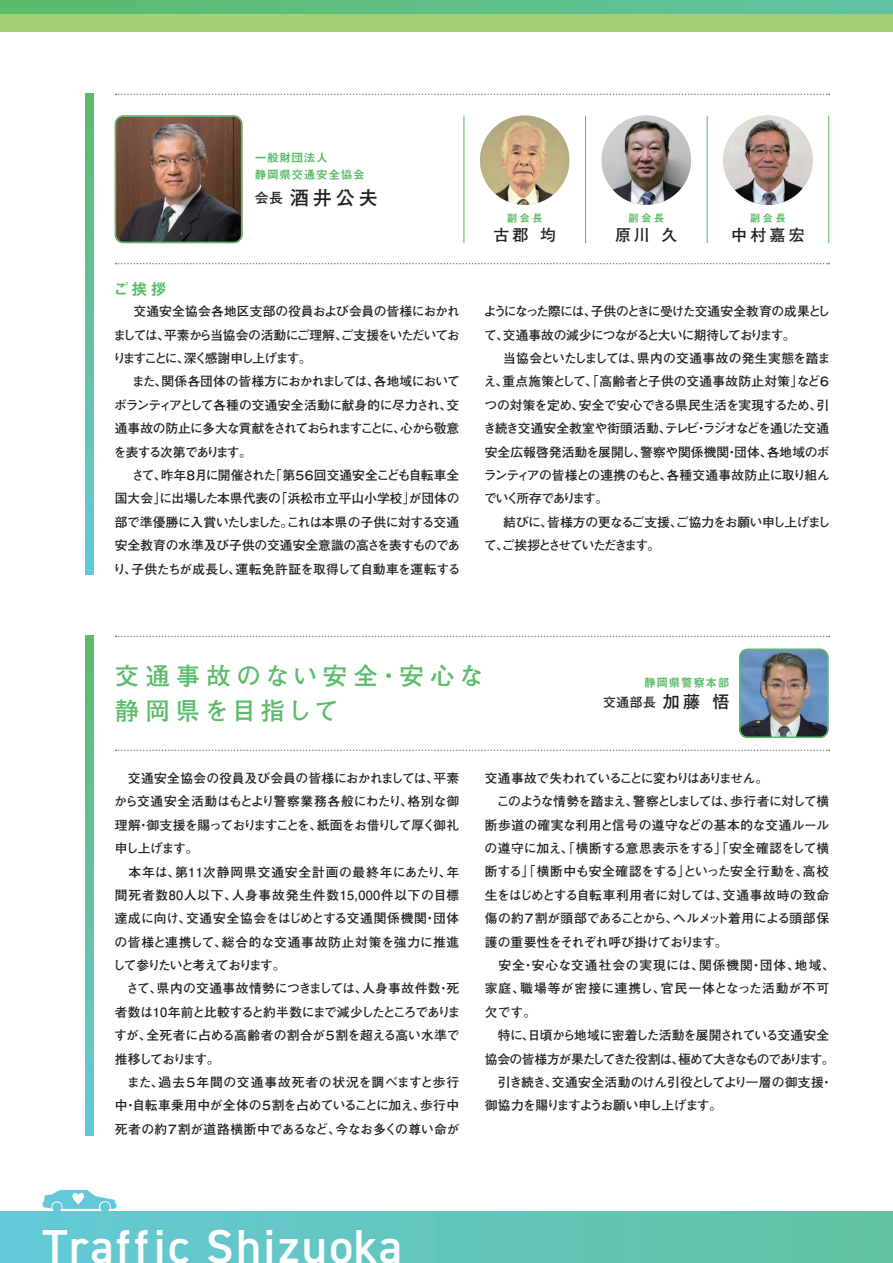
<style>
.page{position:relative;width:893px;height:1263px;background:#fff}
.page>*{position:absolute;margin:0;border:0;box-sizing:border-box;transform-origin:0 0}
.t1{font:600 47.85px "DIN2014";letter-spacing:.05em;color:#fff}
.t2{font:700 24.45px/35.1px "Futo Go B101 Pro";letter-spacing:.215em;color:#59bc68}
.t3{font:700 19.2px "Futo Go B101 Pro";color:#231f20}
.t4{font:700 15.9px "Futo Go B101 Pro";letter-spacing:.2em;color:#231f20}
.t5{font:15.9px "Midashi Go Pro MB31";color:#59bc68}
.t6{font:700 12.75px/23.4px "Futo Go B101 Pro";letter-spacing:-.025em;color:#231f20;text-align:justify}
.t7{font:700 12.75px/23.4px "Futo Go B101 Pro";color:#231f20}
.t8{font:700 12.75px/23.4px "Futo Go B101 Pro";letter-spacing:-.07em;color:#231f20}
.t9{font:700 12.75px/23.4px "Futo Go B101 Pro";letter-spacing:-.065em;color:#231f20}
.t10{font:11.7px/17px "Midashi Go Pro MB31";letter-spacing:.05em;color:#59bc68}
.t11{font:10.65px "Midashi Go Pro MB31";letter-spacing:.2em;color:#59bc68}
.s1{font-size:13.8px}
.s2{font-size:16.95px}
</style>
<div class="page">
<svg style="left:0;top:0;width:893px;height:15px;background:#62c084"></svg>
<div style="left:0;top:15px;width:893px;height:17px;background:#a1d076"></div>
<div style="left:0;top:1212px;width:893px;height:51px;background:linear-gradient(to right,#64c9d7,#60c2a1)"></div>
<div style="left:100px;top:1202px;width:10px;height:10px;background:#63c9d8;border-radius:50%"></div>
<div style="left:52px;top:1202px;width:10px;height:10px;background:#63c9d8;border-radius:50%"></div>
<svg style="left:43px;top:1189px;width:74px;height:20px"></svg>
<img style="left:115px;top:116px;width:127px;height:127px">
<div style="left:115px;top:116px;width:127px;height:127px;border:1px solid #59bc68;border-radius:8px"></div>
<img style="left:741px;top:649px;width:87px;height:89px">
<div style="left:739px;top:649px;width:89px;height:89px;border:1px solid #59bc68;border-radius:8px"></div>
<svg style="left:85px;top:94px;width:9px;height:480px;background:#60c2a0"></svg>
<svg style="left:85px;top:636px;width:9px;height:499px;background:#60c2a0"></svg>
<img style="left:480px;top:116px;width:89px;height:89px;border-radius:45px">
<img style="left:723px;top:116px;width:90px;height:89px;border-radius:45px">
<svg style="left:116px;top:94px;width:713px;height:1px"></svg>
<svg style="left:116px;top:263px;width:713px;height:1px"></svg>
<svg style="left:116px;top:749px;width:713px;height:2px"></svg>
<svg style="left:116px;top:636px;width:713px;height:1px"></svg>
<hr style="left:707px;top:116px;width:1px;height:127px;background:#59bc68">
<hr style="left:828px;top:116px;width:1px;height:127px;background:#59bc68">
<hr style="left:463px;top:116px;width:1px;height:127px;background:#59bc68">
<hr style="left:585px;top:116px;width:1px;height:127px;background:#59bc68">
<img style="left:602px;top:116px;width:89px;height:89px;border-radius:45px">
<p class="t5" style="left:113px;top:276px;width:55px">ご挨拶</p>
<p class="t10" style="left:255px;top:148px;width:111px">一般財団法人<br>静岡県交通安全協会</p>
<h3 class="t3" style="left:255px;top:182px;width:125px"><span class="s1">会長</span>酒井公夫</h3>
<p class="t6" style="left:113px;top:298px;width:348px;text-indent:20px">交通安全協会各地区支部の役員および会員の皆様におかれましては、平素から当協会の活動にご理解、ご支援をいただいておりますことに、深く感謝申し上げます。</p>
<p class="t6" style="left:114px;top:368px;width:348px;text-indent:18px">また、関係各団体の皆様方におかれましては、各地域においてボランティアとして各種の交通安全活動に献身的に尽力され、交通事故の防止に多大な貢献をされておられますことに、心から敬意を表する次第であります。</p>
<p class="t6" style="left:113px;top:462px;width:349px;text-indent:18px">さて、昨年８月に開催された「第５６回交通安全こども自転車全国大会」に出場した本県代表の「浜松市立平山小学校」が団体の部で準優勝に入賞いたしました。これは本県の子供に対する交通安全教育の水準及び子供の交通安全意識の高さを表すものであり、子供たちが成長し、運転免許証を取得して自動車を運転する</p>
<p class="t11" style="left:507px;top:209px;width:38px">副会長</p>
<p class="t4" style="left:493px;top:222px;width:64px">古郡 均</p>
<p class="t11" style="left:628px;top:209px;width:38px">副会長</p>
<p class="t4" style="left:615px;top:222px;width:64px">原川 久</p>
<p class="t11" style="left:750px;top:209px;width:38px">副会長</p>
<p class="t4" style="left:731px;top:222px;width:75px">中村嘉宏</p>
<p class="t8" style="left:484px;top:298px;width:348px">ようになった際には、子供のときに受けた交通安全教育の成果として、交通事故の減少につながると大いに期待しております。</p>
<p class="t6" style="left:483px;top:345px;width:349px;text-align:left;text-indent:20px">当協会といたしましては、県内の交通事故の発生実態を踏まえ、重点施策として、「高齢者と子供の交通事故防止対策」など６つの対策を定め、安全で安心できる県民生活を実現するため、引き続き交通安全教室や街頭活動、テレビ・ラジオなどを通じた交通安全広報啓発活動を展開し、警察や関係機関・団体、各地域のボランティアの皆様との連携のもと、各種交通事故防止に取り組んでいく所存であります。</p>
<p class="t9" style="left:484px;top:509px;width:348px;text-indent:19px">結びに、皆様方の更なるご支援、ご協力をお願い申し上げまして、ご挨拶とさせていただきます。</p>
<h2 class="t2" style="left:115px;top:655px;width:370px">交通事故のない安全・安心な静岡県を目指して</h2>
<p class="t10" style="left:644px;top:672px;width:87px">静岡県警察本部</p>
<p class="t6" style="left:603px;top:688px;width:128px">交通部長<span class="s2">加藤 悟</span></p>
<p class="t7" style="left:113px;top:765px;width:349px">　交通安全協会の役員及び会員の皆様におかれましては、平素から交通安全活動はもとより警察業務各般にわたり、格別な御理解・御支援を賜っておりますことを、紙面をお借りして厚く御礼申し上げます。<br>　本年は、第11次静岡県交通安全計画の最終年にあたり、年間死者数80人以下、人身事故発生件数15,000件以下の目標達成に向け、交通安全協会をはじめとする交通関係機関・団体の皆様と連携して、総合的な交通事故防止対策を強力に推進して参りたいと考えております。<br>　さて、県内の交通事故情勢につきましては、人身事故件数・死者数は10年前と比較すると約半数にまで減少したところでありますが、全死者に占める高齢者の割合が５割を超える高い水準で推移しております。<br>　また、過去５年間の交通事故死者の状況を調べますと歩行中・自転車乗用中が全体の５割を占めていることに加え、歩行中死者の約７割が道路横断中であるなど、今なお多くの尊い命が</p>
<p class="t6" style="left:484px;top:765px;width:352px;text-align:left">交通事故で失われていることに変わりはありません。<br>　このような情勢を踏まえ、警察としましては、歩行者に対して横断歩道の確実な利用と信号の遵守などの基本的な交通ルールの遵守に加え、「横断する意思表示をする」「安全確認をして横断する」「横断中も安全確認をする」といった安全行動を、高校生をはじめとする自転車利用者に対しては、交通事故時の致命傷の約７割が頭部であることから、ヘルメット着用による頭部保護の重要性をそれぞれ呼び掛けております。<br>　安全・安心な交通社会の実現には、関係機関・団体、地域、家庭、職場等が密接に連携し、官民一体となった活動が不可欠です。<br>　特に、日頃から地域に密着した活動を展開されている交通安全協会の皆様方が果たしてきた役割は、極めて大きなものであります。　引き続き、交通安全活動のけん引役としてより一層の御支援・御協力を賜りますようお願い申し上げます。</p>
<h1 class="t1" style="left:43px;top:1215px;width:361px">Traffic Shizuoka</h1>
</div>
